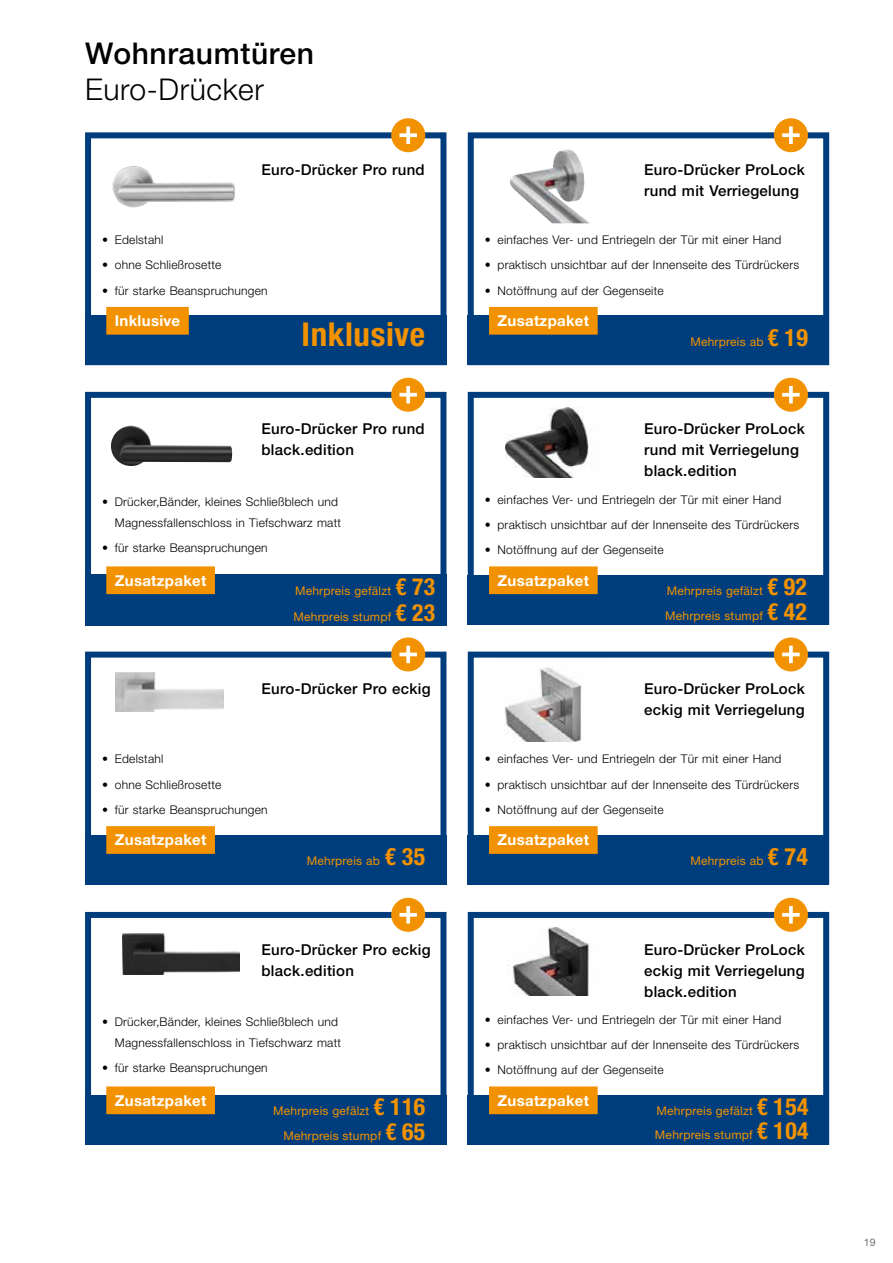
<style>
.page{position:relative;width:893px;height:1263px;background:#fff}
.page>*{position:absolute;margin:0;border:0;box-sizing:border-box;transform-origin:0 0}
.t1{font:700 condensed 33px "Hoermann Helvetica Neue";letter-spacing:.02em;color:#f39200}
.t2{font:500 30px "Hoermann Helvetica Neue";letter-spacing:.02em;color:#000}
.t3{font:300 30px "Hoermann Helvetica Neue";letter-spacing:.02em;color:#000}
.t4{font:500 15px/21px "Hoermann Helvetica Neue";letter-spacing:.02em;color:#000}
.t5{font:700 15px "Hoermann Helvetica Neue";letter-spacing:.02em;color:#fff}
.t6{font:300 12px/21px "Hoermann Helvetica Neue";letter-spacing:.02em;color:#000;text-align:right}
.t7{font:12px/24.8px "Hoermann Helvetica Neue Rm";letter-spacing:.02em;color:#f39200}
.t8{font:10.5px "Hoermann Helvetica Neue Rm";color:#706f6f}
.s1{font-family:"Hoermann Helvetica Neue";font-weight:700;font-stretch:condensed;font-size:23.7px}
.s2{font-family:"Hoermann Helvetica Neue";font-weight:700;font-stretch:condensed;font-size:24px}
</style>
<div class="page">
<div style="left:85px;top:574px;width:361px;height:51px;background:#003d7c"></div>
<img style="left:111px;top:426px;width:121px;height:40px">
<div style="left:85px;top:392px;width:361px;height:231px;border:6px solid #003d7c"></div>
<div style="left:391px;top:378px;width:34px;height:34px;background:#f39200;border-radius:50%"></div>
<svg style="left:399px;top:386px;width:18px;height:17px"></svg>
<div style="left:106px;top:566px;width:109px;height:28px;background:#f39200"></div>
<div style="left:468px;top:392px;width:361px;height:233px;border:6px solid #003d7c"></div>
<div style="left:468px;top:575px;width:361px;height:50px;background:#003d7c"></div>
<div style="left:774px;top:378px;width:34px;height:34px;background:#f39200;border-radius:50%"></div>
<svg style="left:782px;top:386px;width:18px;height:17px"></svg>
<div style="left:489px;top:566px;width:109px;height:28px;background:#f39200"></div>
<img style="left:510px;top:149px;width:79px;height:74px">
<div style="left:468px;top:132px;width:361px;height:233px;border:6px solid #003d7c"></div>
<div style="left:468px;top:315px;width:361px;height:50px;background:#003d7c"></div>
<div style="left:774px;top:118px;width:34px;height:34px;background:#f39200;border-radius:50%"></div>
<svg style="left:782px;top:126px;width:18px;height:18px"></svg>
<div style="left:489px;top:307px;width:109px;height:28px;background:#f39200"></div>
<img style="left:112px;top:166px;width:123px;height:42px">
<div style="left:85px;top:132px;width:361px;height:233px;border:6px solid #003d7c"></div>
<div style="left:85px;top:315px;width:361px;height:50px;background:#003d7c"></div>
<div style="left:391px;top:118px;width:34px;height:34px;background:#f39200;border-radius:50%"></div>
<svg style="left:399px;top:126px;width:18px;height:18px"></svg>
<div style="left:106px;top:307px;width:83px;height:28px;background:#f39200"></div>
<div style="left:85px;top:652px;width:361px;height:231px;border:6px solid #003d7c"></div>
<div style="left:85px;top:835px;width:361px;height:49px;background:#003d7c"></div>
<div style="left:391px;top:637px;width:34px;height:34px;background:#f39200;border-radius:50%"></div>
<svg style="left:399px;top:646px;width:18px;height:17px"></svg>
<svg style="left:106px;top:826px;width:109px;height:28px;background:#f19202"></svg>
<div style="left:468px;top:652px;width:361px;height:232px;border:6px solid #003d7c"></div>
<div style="left:468px;top:835px;width:361px;height:49px;background:#003d7c"></div>
<div style="left:774px;top:637px;width:34px;height:34px;background:#f39200;border-radius:50%"></div>
<svg style="left:782px;top:646px;width:18px;height:17px"></svg>
<svg style="left:489px;top:826px;width:109px;height:28px;background:#f19202"></svg>
<div style="left:85px;top:912px;width:361px;height:231px;border:6px solid #003d7c"></div>
<div style="left:85px;top:1095px;width:361px;height:50px;background:#003d7c"></div>
<div style="left:391px;top:898px;width:34px;height:34px;background:#f39200;border-radius:50%"></div>
<svg style="left:399px;top:906px;width:18px;height:17px"></svg>
<div style="left:106px;top:1086px;width:109px;height:28px;background:#f39200"></div>
<div style="left:468px;top:912px;width:361px;height:233px;border:6px solid #003d7c"></div>
<div style="left:468px;top:1095px;width:361px;height:50px;background:#003d7c"></div>
<div style="left:774px;top:898px;width:34px;height:34px;background:#f39200;border-radius:50%"></div>
<svg style="left:782px;top:906px;width:18px;height:17px"></svg>
<div style="left:489px;top:1086px;width:109px;height:28px;background:#f39200"></div>
<img style="left:505px;top:408px;width:87px;height:69px">
<img style="left:115px;top:672px;width:109px;height:39px">
<img style="left:504px;top:667px;width:78px;height:75px">
<img style="left:123px;top:933px;width:117px;height:41px">
<img style="left:508px;top:927px;width:84px;height:69px">
<h2 class="t2" style="left:85px;top:33px;width:230px">Wohnraumtüren</h2>
<h2 class="t3" style="left:85px;top:69px;width:180px">Euro-Drücker</h2>
<p class="t4" style="left:261px;top:158px;width:165px">Euro-Drücker Pro rund</p>
<p class="t6" style="left:102px;top:229px;width:63px">• Edelstahl</p>
<p class="t6" style="left:102px;top:254px;width:121px">• ohne Schließrosette</p>
<p class="t6" style="left:102px;top:279px;width:167px">• für starke Beanspruchungen</p>
<p class="t5" style="left:115px;top:310px;width:67px">Inklusive</p>
<h1 class="t1" style="left:301px;top:312px;width:125px">Inklusive</h1>
<p class="t4" style="left:261px;top:418px;width:165px">Euro-Drücker Pro rund black.edition</p>
<p class="t6" style="left:102px;top:490px;width:240px">• Drücker,Bänder, kleines Schließblech und<br>Magnessfallenschloss in Tiefschwarz matt</p>
<p class="t6" style="left:102px;top:536px;width:167px">• für starke Beanspruchungen</p>
<p class="t5" style="left:115px;top:569px;width:93px">Zusatzpaket</p>
<p class="t7" style="left:293px;top:578px;width:143px">Mehrpreis gefälzt <span class="s1">€ 73<br></span>Mehrpreis stumpf <span class="s1">€ 23</span></p>
<p class="t4" style="left:261px;top:677px;width:171px">Euro-Drücker Pro eckig</p>
<p class="t6" style="left:102px;top:748px;width:63px">• Edelstahl</p>
<p class="t6" style="left:102px;top:773px;width:121px">• ohne Schließrosette</p>
<p class="t6" style="left:102px;top:798px;width:167px">• für starke Beanspruchungen</p>
<p class="t5" style="left:115px;top:829px;width:93px">Zusatzpaket</p>
<p class="t7" style="left:307px;top:848px;width:120px">Mehrpreis ab <span class="s2">€ 35</span></p>
<p class="t4" style="left:261px;top:938px;width:171px">Euro-Drücker Pro eckig black.edition</p>
<p class="t6" style="left:102px;top:1010px;width:240px">• Drücker,Bänder, kleines Schließblech und<br>Magnessfallenschloss in Tiefschwarz matt</p>
<p class="t6" style="left:102px;top:1056px;width:167px">• für starke Beanspruchungen</p>
<p class="t4" style="left:644px;top:158px;width:162px">Euro-Drücker ProLock rund mit Verriegelung</p>
<p class="t6" style="left:485px;top:229px;width:298px">• einfaches Ver- und Entriegeln der Tür mit einer Hand</p>
<p class="t6" style="left:485px;top:254px;width:316px">• praktisch unsichtbar auf der Innenseite des Türdrückers</p>
<p class="t6" style="left:485px;top:279px;width:180px">• Notöffnung auf der Gegenseite</p>
<p class="t5" style="left:497px;top:310px;width:93px">Zusatzpaket</p>
<p class="t7" style="left:690px;top:329px;width:119px">Mehrpreis ab <span class="s2">€ 19</span></p>
<p class="t4" style="left:644px;top:418px;width:162px">Euro-Drücker ProLock rund mit Verriegelung black.edition</p>
<p class="t6" style="left:485px;top:488px;width:298px">• einfaches Ver- und Entriegeln der Tür mit einer Hand</p>
<p class="t6" style="left:485px;top:513px;width:316px">• praktisch unsichtbar auf der Innenseite des Türdrückers</p>
<p class="t6" style="left:485px;top:538px;width:180px">• Notöffnung auf der Gegenseite</p>
<p class="t5" style="left:497px;top:569px;width:93px">Zusatzpaket</p>
<p class="t7" style="left:665px;top:578px;width:143px">Mehrpreis gefälzt <span class="s1">€ 92<br></span>Mehrpreis stumpf <span class="s1">€ 42</span></p>
<p class="t4" style="left:644px;top:677px;width:162px">Euro-Drücker ProLock eckig mit Verriegelung</p>
<p class="t6" style="left:485px;top:748px;width:298px">• einfaches Ver- und Entriegeln der Tür mit einer Hand</p>
<p class="t6" style="left:485px;top:773px;width:316px">• praktisch unsichtbar auf der Innenseite des Türdrückers</p>
<p class="t6" style="left:485px;top:798px;width:180px">• Notöffnung auf der Gegenseite</p>
<p class="t5" style="left:497px;top:829px;width:93px">Zusatzpaket</p>
<p class="t7" style="left:690px;top:848px;width:119px">Mehrpreis ab <span class="s2">€ 74</span></p>
<p class="t4" style="left:644px;top:938px;width:162px;text-align:justify">Euro-Drücker ProLock eckig mit Verriegelung black.edition</p>
<p class="t6" style="left:485px;top:1008px;width:298px">• einfaches Ver- und Entriegeln der Tür mit einer Hand</p>
<p class="t6" style="left:485px;top:1033px;width:316px">• praktisch unsichtbar auf der Innenseite des Türdrückers</p>
<p class="t6" style="left:485px;top:1059px;width:180px">• Notöffnung auf der Gegenseite</p>
<p class="t5" style="left:115px;top:1090px;width:93px">Zusatzpaket</p>
<p class="t5" style="left:497px;top:1090px;width:93px">Zusatzpaket</p>
<p class="t7" style="left:273px;top:1098px;width:154px;text-align:right">Mehrpreis gefälzt <span class="s1">€ 116<br></span>Mehrpreis stumpf <span class="s1">€ 65</span></p>
<p class="t7" style="left:655px;top:1097px;width:155px">Mehrpreis gefälzt <span class="s1">€ 154<br></span>Mehrpreis stumpf <span class="s1">€ 104</span></p>
<p class="t8" style="left:864px;top:1235px;width:13px">19</p>
</div>
